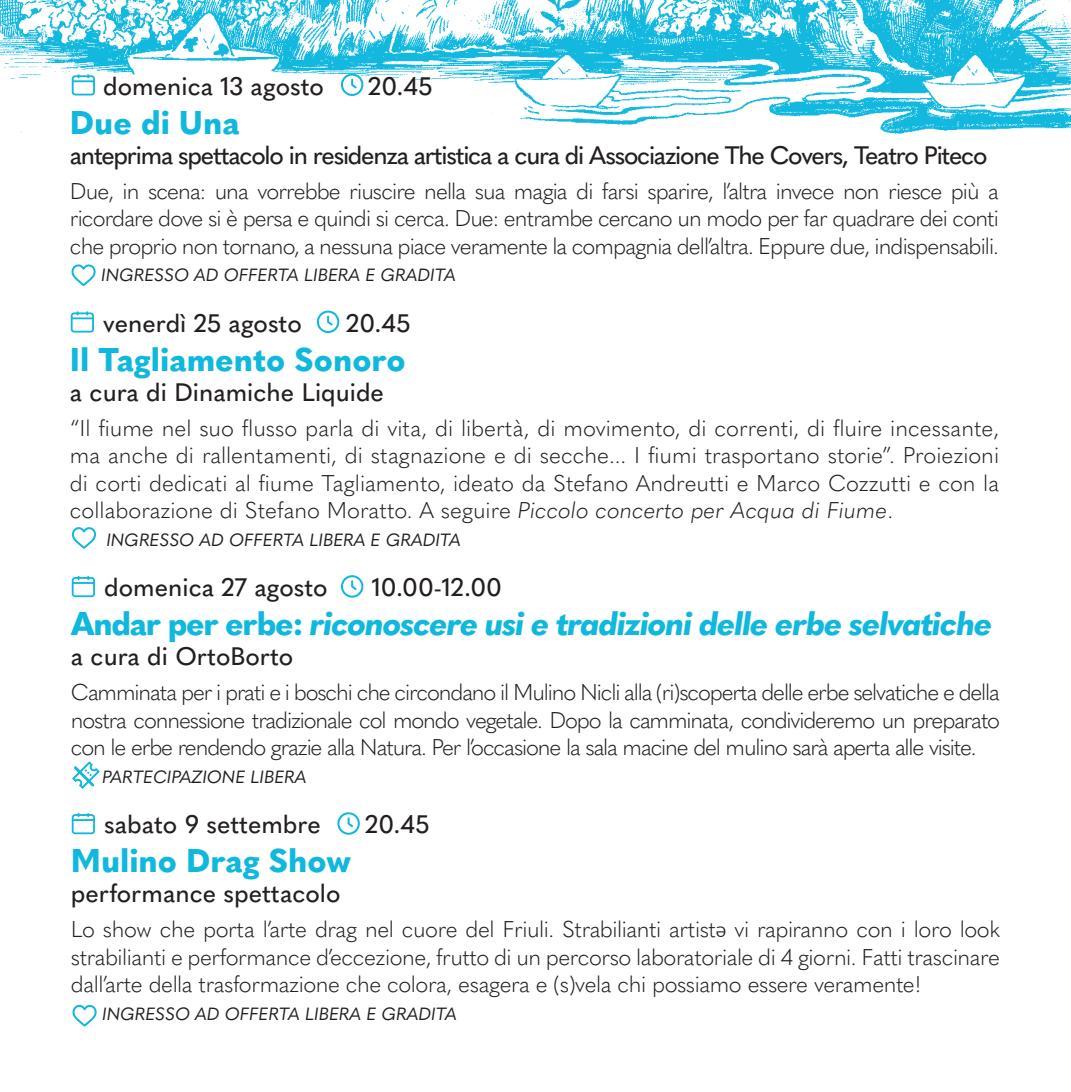
<style>
.page{position:relative;width:1071px;height:1092px;background:#fff}
.page>*{position:absolute;margin:0;border:0;box-sizing:border-box;transform-origin:0 0}
.t1{font:italic 800 32.5px "Quasimoda";letter-spacing:-.04em;color:#11b8dd}
.t2{font:800 32.5px "Quasimoda";color:#11b8dd}
.t3{font:500 25px "Quasimoda";color:#231f20}
.t4{font:500 25px "Quasimoda";letter-spacing:-.05em;color:#231f20}
.t5{font:300 22.5px/27.5px "Quasimoda";letter-spacing:-.035em;color:#231f20;text-align:justify}
.t6{font:italic 17.5px "Quasimoda";color:#231f20}
.s1{font-style:italic}
.s2{font-style:normal}
.s3{font-family:"Calibri"}
</style>
<div class="page">
<img style="left:0;top:0;width:1070px;height:152px">
<svg style="left:72px;top:576px;width:23px;height:21px"></svg>
<svg style="left:341px;top:575px;width:23px;height:22px"></svg>
<svg style="left:72px;top:761px;width:27px;height:28px"></svg>
<svg style="left:71px;top:311px;width:23px;height:21px"></svg>
<svg style="left:317px;top:310px;width:23px;height:23px"></svg>
<svg style="left:72px;top:527px;width:24px;height:21px"></svg>
<svg style="left:72px;top:74px;width:23px;height:21px"></svg>
<svg style="left:341px;top:73px;width:23px;height:23px"></svg>
<svg style="left:71px;top:264px;width:25px;height:22px"></svg>
<svg style="left:72px;top:813px;width:23px;height:21px"></svg>
<svg style="left:337px;top:812px;width:23px;height:22px"></svg>
<svg style="left:72px;top:1004px;width:25px;height:22px"></svg>
<p class="t3" style="left:103px;top:67px;width:222px">domenica 13 agosto</p>
<p class="t3" style="left:368px;top:67px;width:66px">20.45</p>
<h1 class="t2" style="left:70px;top:97px;width:171px">Due di Una</h1>
<p class="t4" style="left:70px;top:136px;width:918px">anteprima spettacolo in residenza artistica a cura di Associazione The Covers, Teatro Piteco</p>
<p class="t5" style="left:70px;top:175px;width:930px">Due, in scena: una vorrebbe riuscire nella sua magia di farsi sparire, l’altra invece non riesce più a ricordare dove si è persa e quindi si cerca. Due: entrambe cercano un modo per far quadrare dei conti che proprio non tornano, a nessuna piace veramente la compagnia dell’altra. Eppure due, indispensabili.</p>
<p class="t6" style="left:101px;top:262px;width:356px">INGRESSO AD OFFERTA LIBERA E GRADITA</p>
<p class="t3" style="left:103px;top:303px;width:200px">venerdì 25 agosto</p>
<p class="t3" style="left:346px;top:303px;width:66px">20.45</p>
<h1 class="t2" style="left:70px;top:334px;width:337px">Il Tagliamento Sonoro</h1>
<p class="t3" style="left:70px;top:372px;width:315px">a cura di Dinamiche Liquide</p>
<p class="t5" style="left:70px;top:412px;width:930px">“Il fiume nel suo flusso parla di vita, di libertà, di movimento, di correnti, di fluire incessante, ma anche di rallentamenti, di stagnazione e di secche... I fiumi trasportano storie”. Proiezioni di corti dedicati al fiume Tagliamento, ideato da Stefano Andreutti e Marco Cozzutti e con la collaborazione di Stefano Moratto. A seguire <span class="s1">Piccolo concerto per Acqua di Fiume</span>.</p>
<p class="t6" style="left:107px;top:526px;width:356px">INGRESSO AD OFFERTA LIBERA E GRADITA</p>
<p class="t3" style="left:104px;top:568px;width:225px">domenica 27 agosto</p>
<p class="t3" style="left:372px;top:568px;width:131px">10.00-12.00</p>
<h1 class="t1" style="left:71px;top:598px;width:923px"><span class="s2">Andar per erbe:</span> riconoscere usi e tradizioni delle erbe selvatiche</h1>
<p class="t3" style="left:71px;top:637px;width:224px">a cura di OrtoBorto</p>
<p class="t5" style="left:71px;top:677px;width:930px">Camminata per i prati e i boschi che circondano il Mulino Nicli alla (ri)scoperta delle erbe selvatiche e della nostra connessione tradizionale col mondo vegetale. Dopo la camminata, condivideremo un preparato con le erbe rendendo grazie alla Natura. Per l’occasione la sala macine del mulino sarà aperta alle visite.</p>
<p class="t6" style="left:102px;top:763px;width:206px">PARTECIPAZIONE LIBERA</p>
<p class="t3" style="left:104px;top:805px;width:218px">sabato 9 settembre</p>
<p class="t3" style="left:365px;top:805px;width:66px">20.45</p>
<h1 class="t2" style="left:71px;top:835px;width:282px">Mulino Drag Show</h1>
<p class="t3" style="left:71px;top:874px;width:271px">performance spettacolo</p>
<p class="t5" style="left:71px;top:914px;width:930px">Lo show che porta l’arte drag nel cuore del Friuli. Strabilianti artist<span class="s3">ə</span> vi rapiranno con i loro look strabilianti e performance d’eccezione, frutto di un percorso laboratoriale di 4 giorni. Fatti trascinare dall’arte della trasformazione che colora, esagera e (s)vela chi possiamo essere veramente!</p>
<p class="t6" style="left:102px;top:1000px;width:356px">INGRESSO AD OFFERTA LIBERA E GRADITA</p>
</div>
